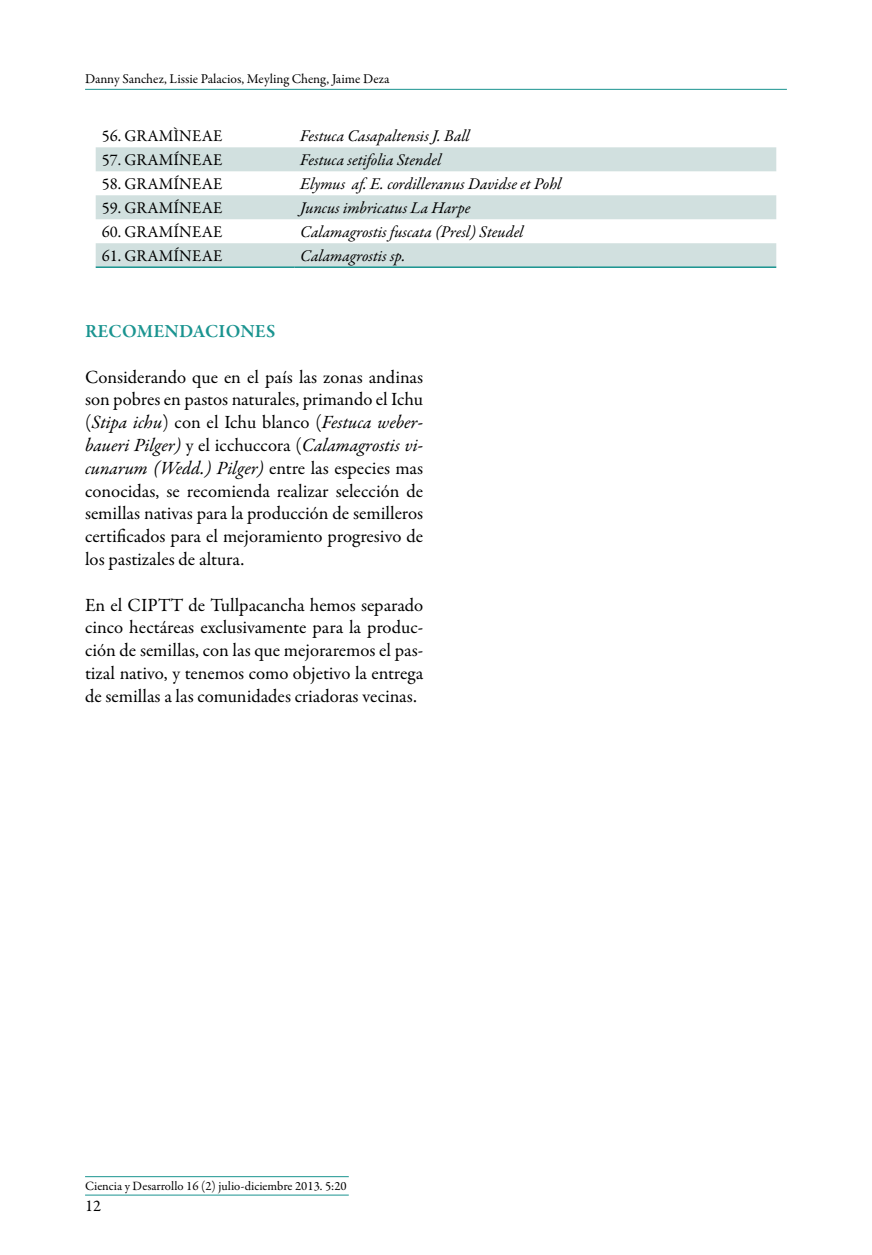
<style>
.page{position:relative;width:872px;height:1255px;background:#fff}
.page>*{position:absolute;margin:0;border:0;box-sizing:border-box;transform-origin:0 0}
.t1{font:18.75px/22.8px "Garamond Premr Pro";color:#000;text-align:justify}
.t2{font:600 18.75px "Garamond Premr Pro";color:#1a9490}
.t3{font:italic 16.5px "Garamond Premr Pro";color:#000}
.t4{font:16.5px "Garamond Premr Pro";letter-spacing:.01em;color:#000}
.t5{font:13.5px "Garamond Premr Pro";color:#000}
.t6{font:12.75px "Garamond Premr Pro";color:#000}
.s1{font-style:italic}
</style>
<div class="page">
<hr style="left:85px;top:89px;width:702px;height:1px;background:#1a9490">
<hr style="left:85px;top:1194px;width:264px;height:1px;background:#1a9490">
<hr style="left:85px;top:1176px;width:264px;height:1px;background:#1a9490">
<svg style="left:96px;top:147px;width:680px;height:119px;fill:#d1e0df"></svg>
<hr style="left:96px;top:266px;width:198px;height:2px;background:#1a9490">
<hr style="left:294px;top:266px;width:284px;height:2px;background:#1a9490">
<hr style="left:578px;top:266px;width:198px;height:2px;background:#1a9490">
<p class="t5" style="left:85px;top:71px;width:306px">Danny Sanchez, Lissie Palacios, Meyling Cheng, Jaime Deza</p>
<p class="t4" style="left:102px;top:126px;width:122px">56. GRAMÌNEAE</p>
<p class="t3" style="left:300px;top:126px;width:171px">Festuca Casapaltensis J. Ball</p>
<p class="t4" style="left:102px;top:150px;width:122px">57. GRAMÍNEAE</p>
<p class="t3" style="left:300px;top:150px;width:142px">Festuca setifolia Stendel</p>
<p class="t4" style="left:102px;top:174px;width:122px">58. GRAMÍNEAE</p>
<p class="t3" style="left:300px;top:174px;width:263px">Elymus af. E. cordilleranus Davidse et Pohl</p>
<p class="t4" style="left:102px;top:198px;width:122px">59. GRAMÍNEAE</p>
<p class="t3" style="left:300px;top:198px;width:172px">Juncus imbricatus La Harpe</p>
<p class="t4" style="left:102px;top:222px;width:122px">60. GRAMÍNEAE</p>
<p class="t3" style="left:300px;top:222px;width:225px">Calamagrostis fuscata (Presl) Steudel</p>
<p class="t4" style="left:102px;top:246px;width:122px">61. GRAMÍNEAE</p>
<p class="t3" style="left:300px;top:245px;width:107px">Calamagrostis sp.</p>
<p class="t2" style="left:85px;top:320px;width:192px">RECOMENDACIONES</p>
<p class="t1" style="left:85px;top:365px;width:340px">Considerando que en el país las zonas andinas son pobres en pastos naturales, primando el Ichu (<span class="s1">Stipa ichu</span>) con el Ichu blanco (<span class="s1">Festuca weber&shy;baueri Pilger)</span> y el icchuccora (<span class="s1">Calamagrostis vi&shy;cunarum (Wedd.) Pilger)</span> entre las especies mas conocidas, se recomienda realizar selección de semillas nativas para la producción de semilleros certificados para el mejoramiento progresivo de los pastizales de altura.</p>
<p class="t1" style="left:85px;top:593px;width:340px">En el CIPTT de Tullpacancha hemos separado cinco hectáreas exclusivamente para la produc&shy;ción de semillas, con las que mejoraremos el pas&shy;tizal nativo, y tenemos como objetivo la entrega de semillas a las comunidades criadoras vecinas.</p>
<p class="t6" style="left:85px;top:1177px;width:263px">Ciencia y Desarrollo 16 (2) julio-diciembre 2013. 5:20</p>
<p class="t4" style="left:85px;top:1196px;width:18px">12</p>
</div>
